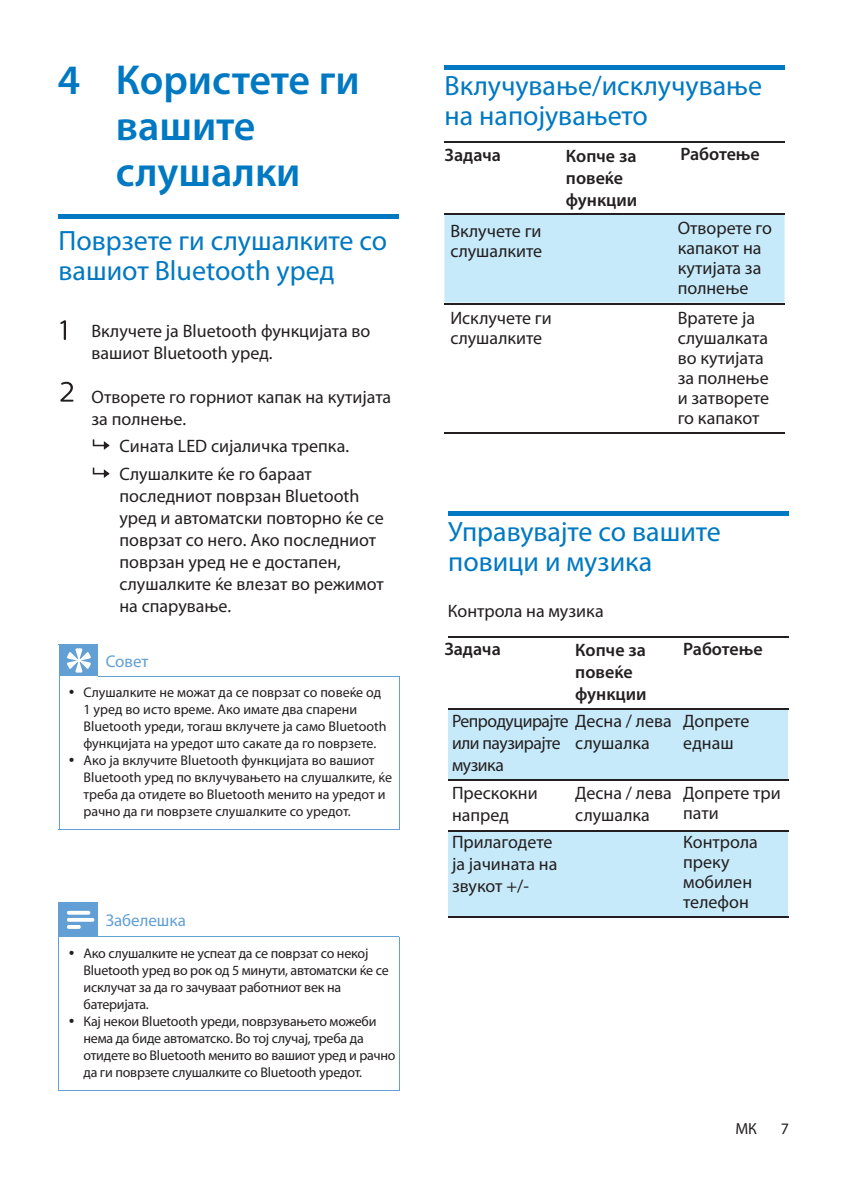
<style>
.page{position:relative;width:842px;height:1191px;background:#fff}
.page>*{position:absolute;margin:0;border:0;box-sizing:border-box;transform-origin:0 0}
.t1{font:600 42px/46px "Myriad Pro";color:#0079c2}
.t2{font:28px/30px "Myriad Pro";color:#0079c2}
.t3{font:18px/20px "Myriad Pro";color:#231f20}
.t4{font:600 18px/22px "Myriad Pro";color:#231f20}
.t5{font:18px/22px "Myriad Pro";letter-spacing:-.025em;color:#231f20}
.t6{font:17px "Myriad Pro";color:#629fd5}
.t7{font:16px "Myriad Pro";color:#231f20}
.t8{font:14px/17px "Myriad Pro";letter-spacing:-.01em;color:#231f20}
</style>
<div class="page">
<hr style="left:59px;top:214px;width:340px;height:4px;background:#0079c2">
<svg style="left:60px;top:320px;width:6px;height:20px"></svg>
<svg style="left:60px;top:382px;width:14px;height:19px"></svg>
<svg style="left:93px;top:439px;width:17px;height:11px"></svg>
<svg style="left:93px;top:467px;width:17px;height:11px"></svg>
<div style="left:59px;top:645px;width:39px;height:31px;background:#629fd5"></div>
<hr style="left:59px;top:676px;width:1px;height:153px;background:#629fd5">
<hr style="left:399px;top:676px;width:1px;height:153px;background:#629fd5">
<hr style="left:59px;top:829px;width:39px;height:1px;background:#629fd5">
<hr style="left:98px;top:829px;width:301px;height:1px;background:#629fd5">
<hr style="left:59px;top:644px;width:39px;height:1px;background:#629fd5">
<hr style="left:98px;top:645px;width:1px;height:30px;background:#629fd5">
<hr style="left:98px;top:675px;width:301px;height:1px;background:#629fd5">
<svg style="left:67px;top:648px;width:24px;height:24px"></svg>
<hr style="left:444px;top:66px;width:340px;height:4px;background:#0079c2">
<div style="left:59px;top:903px;width:39px;height:34px;background:#629fd5"></div>
<hr style="left:59px;top:937px;width:1px;height:153px;background:#629fd5">
<hr style="left:399px;top:937px;width:1px;height:153px;background:#629fd5">
<hr style="left:59px;top:1090px;width:39px;height:1px;background:#629fd5">
<hr style="left:98px;top:1090px;width:301px;height:1px;background:#629fd5">
<hr style="left:59px;top:902px;width:39px;height:1px;background:#629fd5">
<hr style="left:97px;top:936px;width:302px;height:1px;background:#629fd5">
<svg style="left:67px;top:910px;width:27px;height:19px"></svg>
<div style="left:444px;top:214px;width:340px;height:88px;background:#c6eafa"></div>
<hr style="left:444px;top:142px;width:128px;height:1px;background:#231f20">
<hr style="left:572px;top:142px;width:108px;height:1px;background:#231f20">
<hr style="left:680px;top:142px;width:104px;height:1px;background:#231f20">
<hr style="left:444px;top:213px;width:128px;height:1px;background:#231f20">
<hr style="left:572px;top:213px;width:108px;height:1px;background:#231f20">
<hr style="left:680px;top:213px;width:104px;height:1px;background:#231f20">
<hr style="left:444px;top:303px;width:128px;height:1px;background:#231f20">
<hr style="left:572px;top:303px;width:108px;height:1px;background:#231f20">
<hr style="left:680px;top:303px;width:104px;height:1px;background:#231f20">
<hr style="left:444px;top:433px;width:340px;height:1px;background:#231f20">
<hr style="left:448px;top:512px;width:340px;height:4px;background:#0079c2">
<div style="left:676px;top:831px;width:112px;height:85px;background:#c6eafa"></div>
<div style="left:571px;top:831px;width:104px;height:85px;background:#c6eafa"></div>
<div style="left:448px;top:831px;width:122px;height:85px;background:#c6eafa"></div>
<div style="left:676px;top:710px;width:112px;height:70px;background:#c6eafa"></div>
<div style="left:571px;top:710px;width:104px;height:70px;background:#c6eafa"></div>
<div style="left:448px;top:710px;width:122px;height:70px;background:#c6eafa"></div>
<hr style="left:448px;top:637px;width:132px;height:1px;background:#231f20">
<hr style="left:580px;top:637px;width:94px;height:1px;background:#231f20">
<hr style="left:674px;top:637px;width:114px;height:1px;background:#231f20">
<hr style="left:448px;top:708px;width:132px;height:1px;background:#231f20">
<hr style="left:580px;top:708px;width:94px;height:1px;background:#231f20">
<hr style="left:674px;top:708px;width:114px;height:1px;background:#231f20">
<hr style="left:448px;top:780px;width:132px;height:1px;background:#231f20">
<hr style="left:580px;top:780px;width:94px;height:1px;background:#231f20">
<hr style="left:674px;top:780px;width:114px;height:1px;background:#231f20">
<hr style="left:448px;top:830px;width:132px;height:1px;background:#231f20">
<hr style="left:580px;top:830px;width:94px;height:1px;background:#231f20">
<hr style="left:674px;top:830px;width:114px;height:1px;background:#231f20">
<hr style="left:448px;top:916px;width:132px;height:2px;background:#231f20">
<hr style="left:580px;top:916px;width:94px;height:2px;background:#231f20">
<hr style="left:674px;top:916px;width:114px;height:2px;background:#231f20">
<h1 class="t1" style="left:116px;top:56px;width:246px;text-indent:-58px">4 Користете ги вашите слушалки</h1>
<h2 class="t2" style="left:59px;top:225px;width:330px">Поврзете ги слушалките со вашиот Bluetooth уред</h2>
<p class="t3" style="left:91px;top:319px;width:281px;line-height:22px">Вклучете ја Bluetooth функцијата во вашиот Bluetooth уред.</p>
<p class="t3" style="left:91px;top:386px;width:301px;line-height:22px">Отворете го горниот капак на кутијата за полнење.</p>
<p class="t3" style="left:119px;top:432px;width:231px;line-height:28px">Сината LED сијаличка трепка.<br>Слушалките ќе го бараат</p>
<p class="t3" style="left:119px;top:485px;width:266px;line-height:22px">последниот поврзан Bluetooth уред и автоматски повторно ќе се поврзат со него. Ако последниот поврзан уред не е достапен, слушалките ќе влезат во режимот на спарување.</p>
<p class="t6" style="left:106px;top:651px;width:44px">Совет</p>
<p class="t8" style="left:83px;top:683px;width:305px;text-indent:-15px">• Слушалките не можат да се поврзат со повеќе од 1 уред во исто време. Ако имате два спарени Bluetooth уреди, тогаш вклучете ја само Bluetooth функцијата на уредот што сакате да го поврзете.</p>
<p class="t8" style="left:83px;top:751px;width:310px;text-indent:-15px">• Ако ја вклучите Bluetooth функцијата во вашиот Bluetooth уред по вклучувањето на слушалките, ќе треба да отидете во Bluetooth менито на уредот и рачно да ги поврзете слушалките со уредот.</p>
<p class="t6" style="left:106px;top:909px;width:82px">Забелешка</p>
<p class="t8" style="left:83px;top:945px;width:307px;text-indent:-15px">• Ако слушалките не успеат да се поврзат со некој Bluetooth уред во рок од 5 минути, автоматски ќе се исклучат за да го зачуваат работниот век на батеријата.</p>
<p class="t8" style="left:83px;top:1013px;width:314px;text-indent:-15px">• Кај некои Bluetooth уреди, поврзувањето можеби нема да биде автоматско. Во тој случај, треба да отидете во Bluetooth менито во вашиот уред и рачно да ги поврзете слушалките со Bluetooth уредот.</p>
<h2 class="t2" style="left:444px;top:70px;width:319px">Вклучување/исклучување на напојувањето</h2>
<p class="t4" style="left:566px;top:144px;width:73px">Копче за повеќе функции</p>
<p class="t4" style="left:680px;top:143px;width:81px">Работење</p>
<p class="t4" style="left:445px;top:143px;width:58px">Задача</p>
<p class="t3" style="left:450px;top:221px;width:93px">Вклучете ги слушалките</p>
<p class="t3" style="left:678px;top:217px;width:96px">Отворете го капакот на кутијата за полнење</p>
<p class="t3" style="left:678px;top:307px;width:93px">Вратете ја слушалката во кутијата за полнење и затворете го капакот</p>
<p class="t3" style="left:450px;top:307px;width:103px">Исклучете ги слушалките</p>
<h2 class="t2" style="left:448px;top:516px;width:274px">Управувајте со вашите повици и музика</h2>
<p class="t3" style="left:448px;top:600px;width:157px">Контрола на музика</p>
<p class="t4" style="left:444px;top:638px;width:58px">Задача</p>
<p class="t4" style="left:575px;top:638px;width:73px">Копче за повеќе функции</p>
<p class="t4" style="left:683px;top:637px;width:81px">Работење</p>
<p class="t5" style="left:452px;top:710px;width:221px">Репродуцирајте Десна / лева или паузирајте<br>музика</p>
<p class="t3" style="left:452px;top:782px;width:87px;line-height:22px">Прескокни напред</p>
<p class="t3" style="left:575px;top:782px;width:98px;line-height:22px">Десна / лева слушалка</p>
<p class="t3" style="left:683px;top:783px;width:99px">Допрете три пати</p>
<p class="t3" style="left:452px;top:830px;width:107px;line-height:22px">Прилагодете ја јачината на звукот +/-</p>
<p class="t3" style="left:683px;top:831px;width:76px">Контрола преку мобилен телефон</p>
<p class="t3" style="left:683px;top:710px;width:68px;line-height:22px">Допрете еднаш</p>
<p class="t3" style="left:575px;top:733px;width:76px">слушалка</p>
<p class="t7" style="left:735px;top:1118px;width:23px">МК</p>
<p class="t7" style="left:781px;top:1118px;width:10px">7</p>
</div>
